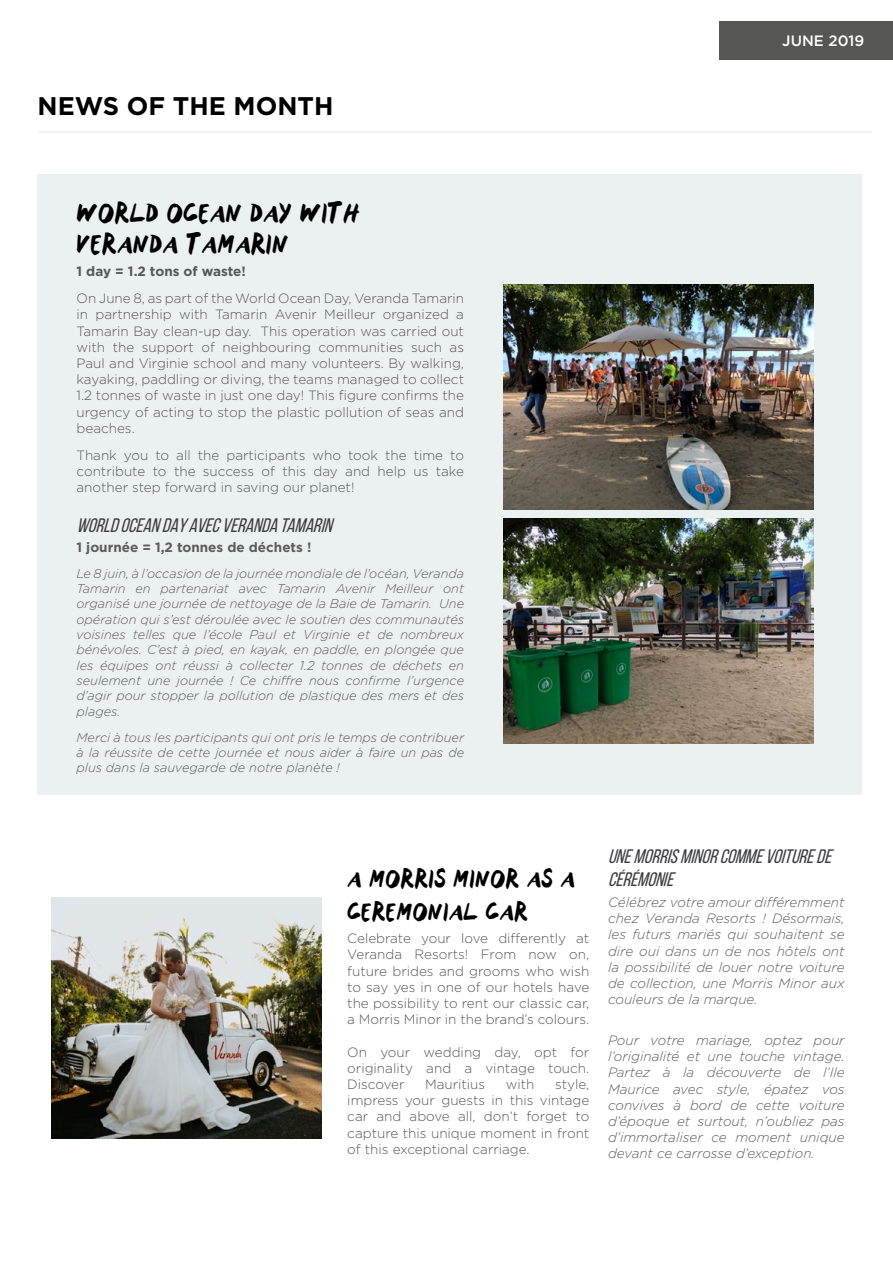
<style>
.page{position:relative;width:893px;height:1263px;background:#fff}
.page>*{position:absolute;margin:0;border:0;box-sizing:border-box;transform-origin:0 0}
.t1{font:700 25.5px "Gotham";color:#000}
.t2{font:italic 19.5px/23.4px "Bebas Neue";color:#3c3d40}
.t3{font:19.5px/30.6px "Mink";color:#000}
.t4{font:18px/33px "Mink";color:#000}
.t5{font:500 15px "Gotham";color:#fff}
.t6{font:300 13.5px/16.2px "Gotham";color:#575756;text-align:justify}
.t7{font:italic 300 13.5px/16.2px "Gotham";color:#5e5b5b;text-align:justify}
.t8{font:700 13.5px "Gotham";color:#5e5b5b}
.t9{font:700 13.5px "Gotham";letter-spacing:-.005em;color:#575756}
.t10{font:italic 300 12.75px/15.3px "Gotham";color:#5e5b5b;text-align:justify}
</style>
<div class="page">
<div style="left:38px;top:174px;width:824px;height:621px;background:#ebf1f1"></div>
<hr style="left:39px;top:131px;width:833px;height:2px;background:#ededed">
<div style="left:720px;top:21px;width:173px;height:39px;background:#575756"></div>
<img style="left:504px;top:285px;width:309px;height:225px">
<img style="left:504px;top:519px;width:309px;height:224px">
<img style="left:51px;top:897px;width:271px;height:241px">
<h1 class="t1" style="left:38px;top:89px;width:297px">NEWS OF THE MONTH</h1>
<p class="t5" style="left:782px;top:31px;width:83px">JUNE 2019</p>
<h2 class="t3" style="left:77px;top:200px;width:285px">WORLD OCEAN DAY WITH<br>VERANDA TAMARIN</h2>
<p class="t9" style="left:77px;top:263px;width:171px">1 day = 1.2 tons of waste!</p>
<p class="t6" style="left:77px;top:290px;width:389px">On June 8, as part of the World Ocean Day, Veranda Tamarin in partnership with Tamarin Avenir Meilleur organized a Tamarin Bay clean-up day. This operation was carried out with the support of neighbouring communities such as Paul and Virginie school and many volunteers. By walking, kayaking, paddling or diving, the teams managed to collect 1.2 tonnes of waste in just one day! This figure confirms the urgency of acting to stop the plastic pollution of seas and beaches.</p>
<p class="t6" style="left:77px;top:447px;width:389px">Thank you to all the participants who took the time to contribute to the success of this day and help us take another step forward in saving our planet!</p>
<h2 class="t2" style="left:77px;top:513px;width:262px">WORLDOCEANDAYAVECVERANDATAMARIN</h2>
<p class="t8" style="left:77px;top:538px;width:236px">1 journée = 1,2 tonnes de déchets !</p>
<p class="t10" style="left:77px;top:565px;width:389px">Le 8 juin, à l’occasion de la journée mondiale de l’océan, Veranda Tamarin en partenariat avec Tamarin Avenir Meilleur ont organisé une journée de nettoyage de la Baie de Tamarin. Une opération qui s’est déroulée avec le soutien des communautés voisines telles que l’école Paul et Virginie et de nombreux bénévoles. C’est à pied, en kayak, en paddle, en plongée que les équipes ont réussi à collecter 1.2 tonnes de déchets en seulement une journée ! Ce chiffre nous confirme l’urgence d’agir pour stopper la pollution de plastique des mers et des plages.</p>
<p class="t10" style="left:77px;top:729px;width:389px">Merci à tous les participants qui ont pris le temps de contribuer à la réussite de cette journée et nous aider à faire un pas de plus dans la sauvegarde de notre planète !</p>
<h3 class="t4" style="left:347px;top:864px;width:229px">A MORRIS MINOR AS A<br>CEREMONIAL CAR</h3>
<p class="t6" style="left:347px;top:930px;width:244px">Celebrate your love differently at Veranda Resorts! From now on, future brides and grooms who wish to say yes in one of our hotels have the possibility to rent our classic car, a Morris Minor in the brand’s colours.</p>
<p class="t6" style="left:347px;top:1043px;width:244px">On your wedding day, opt for originality and a vintage touch.<br>Discover</p>
<p class="t6" style="left:347px;top:1076px;width:244px;text-indent:208px">style, impress your guests in this vintage car and above all, don’t forget to capture this unique moment in front of this exceptional carriage.</p>
<p class="t6" style="left:425px;top:1076px;width:62px">Mauritius</p>
<p class="t6" style="left:506px;top:1076px;width:30px">with</p>
<h2 class="t2" style="left:608px;top:844px;width:230px">UNEMORRISMINORCOMMEVOITUREDE<br>CÉRÉMONIE</h2>
<p class="t7" style="left:608px;top:894px;width:238px">Célébrez votre amour différemment chez Veranda Resorts ! Désormais, les futurs mariés qui souhaitent se dire oui dans un de nos hôtels ont la possibilité de louer notre voiture de collection, une Morris Minor aux couleurs de la marque.</p>
<p class="t7" style="left:608px;top:1032px;width:238px">Pour votre mariage, optez pour l’originalité et une touche vintage.<br>Partez à la découverte de l’Ile Maurice avec style, épatez vos convives à bord de cette voiture d’époque et surtout, n’oubliez pas d’immortaliser ce moment unique devant ce carrosse d’exception.</p>
</div>
